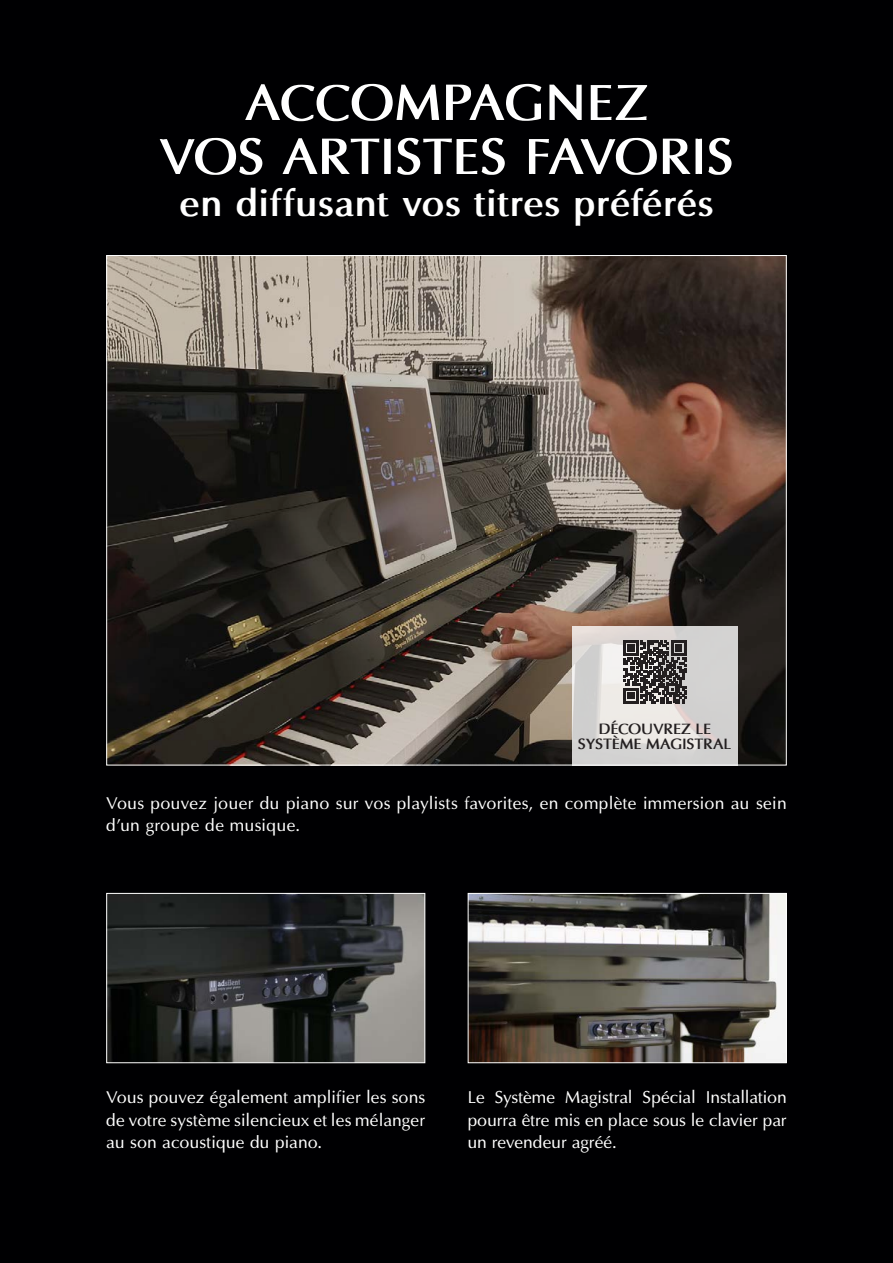
<style>
.page{position:relative;width:893px;height:1263px;background:#000002}
.page>*{position:absolute;margin:0;border:0;box-sizing:border-box;transform-origin:0 0}
.t1{font:700 51px "Optima";letter-spacing:-.015em;color:#fff}
.t2{font:700 37.5px "Optima";color:#fff}
.Texte_blanc_11_5{font:17.25px/22.5px "Optima";letter-spacing:.01em;color:#fff;text-align:justify}
.t3{font:700 15px/15px "Optima";letter-spacing:-.02em;color:#231f20;text-align:center}
</style>
<div class="page">
<img style="left:108px;top:257px;width:677px;height:506px">
<svg style="left:572px;top:626px;width:166px;height:139px;background:#dad8d6"></svg>
<svg style="left:623px;top:640px;width:63px;height:63px;background:#5b5757"></svg>
<img style="left:108px;top:895px;width:315px;height:166px">
<div style="left:106px;top:893px;width:319px;height:170px;border:1px solid #fff"></div>
<img style="left:470px;top:895px;width:315px;height:166px">
<div style="left:468px;top:893px;width:319px;height:170px;border:1px solid #fff"></div>
<p class="t1" style="left:245px;top:71px;width:405px">ACCOMPAGNEZ</p>
<p class="t1" style="left:159px;top:125px;width:577px">VOS ARTISTES FAVORIS</p>
<p class="t2" style="left:180px;top:180px;width:535px">en diffusant vos titres préférés</p>
<p class="t3" style="left:578px;top:721px;width:155px">DÉCOUVREZ LE<br>SYSTÈME MAGISTRAL</p>
<p class="Texte_blanc_11_5" style="left:106px;top:791px;width:682px">Vous pouvez jouer du piano sur vos playlists favorites, en complète immersion au sein d’un groupe de musique.</p>
<p class="Texte_blanc_11_5" style="left:106px;top:1086px;width:320px">Vous pouvez également amplifier les sons de votre système silencieux et les mélanger au son acoustique du piano.</p>
<p class="Texte_blanc_11_5" style="left:468px;top:1086px;width:320px">Le Système Magistral Spécial Installation pourra être mis en place sous le clavier par un revendeur agréé.</p>
</div>
